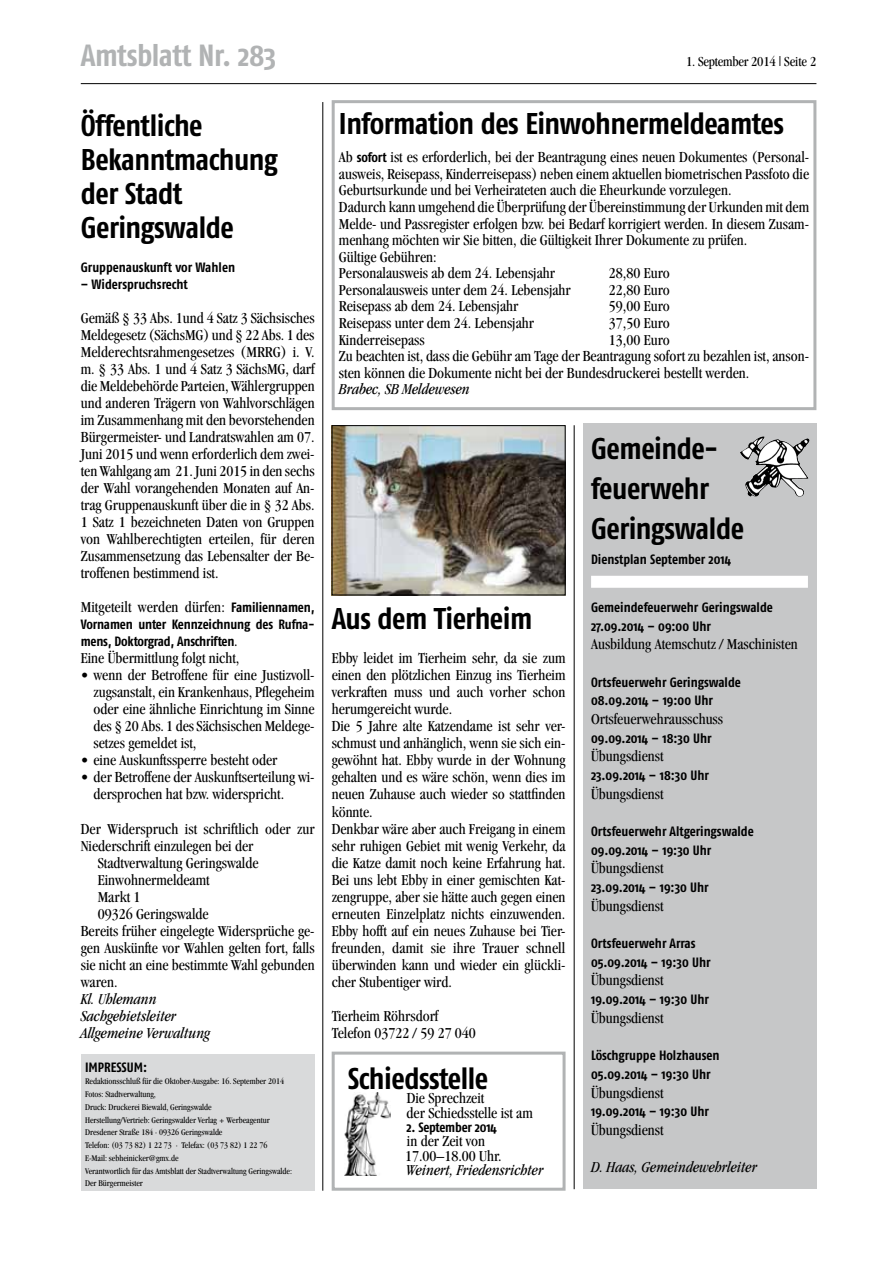
<style>
.page{position:relative;width:893px;height:1263px;background:#fff}
.page>*{position:absolute;margin:0;border:0;box-sizing:border-box;transform-origin:0 0}
.t1{font:700 30.6px "Fago Co";letter-spacing:-.015em;color:#b1b3b4}
.t2{font:700 30px/34px "Fago Co";letter-spacing:-.015em;color:#000}
.t3{font:condensed 15.75px/17px "Garamond";color:#000}
.t4{font:italic condensed 15.75px/17px "Garamond";color:#000}
.t5{font:condensed 14.25px "Garamond";letter-spacing:-.015em;color:#000}
.t6{font:700 13.5px/18.6px "Fago Co";color:#000}
.t7{font:condensed 9px/12.8px "Garamond";color:#000}
.s1{font-family:"Fago Co";font-weight:700;font-stretch:normal;font-size:13.5px}
.s2{font-family:"Garamond";font-weight:400;font-stretch:condensed;font-size:15.75px}
</style>
<div class="page">
<hr style="left:81px;top:83px;width:735px;height:1px;background:#000">
<div style="left:332px;top:1051px;width:234px;height:140px;border:3px solid #b1b3b4"></div>
<img style="left:344px;top:1093px;width:46px;height:82px">
<div style="left:81px;top:1054px;width:234px;height:137px;background:#d9dadb"></div>
<div style="left:583px;top:424px;width:233px;height:765px;background:#c6c7c8"></div>
<img style="left:740px;top:436px;width:26px;height:60px">
<div style="left:591px;top:576px;width:217px;height:12px;background:#fff"></div>
<hr style="left:322px;top:102px;width:1px;height:1089px;background:#000">
<hr style="left:574px;top:425px;width:1px;height:764px;background:#000">
<div style="left:332px;top:100px;width:484px;height:310px;border:3px solid #b1b3b4"></div>
<img style="left:334px;top:427px;width:230px;height:166px">
<div style="left:332px;top:425px;width:234px;height:170px;border:1px solid #000"></div>
<h1 class="t1" style="left:81px;top:37px;width:197px">Amtsblatt Nr. 283</h1>
<p class="t5" style="left:686px;top:53px;width:132px">1. September 2014 | Seite 2</p>
<h2 class="t2" style="left:81px;top:108px;width:199px">Öffentliche<br>Bekanntmachung der Stadt<br>Geringswalde</h2>
<p class="t6" style="left:81px;top:258px;width:156px">Gruppenauskunft vor Wahlen</p>
<p class="t6" style="left:81px;top:275px;width:109px">– Widerspruchsrecht</p>
<p class="t3" style="left:81px;top:310px;width:235px;text-align:justify">Gemäß § 33 Abs. 1und 4 Satz 3 Sächsisches Meldegesetz (SächsMG) und § 22 Abs. 1 des Melderechtsrahmengesetzes (MRRG) i. V. m. § 33 Abs. 1 und 4 Satz 3 SächsMG, darf die Meldebehörde Parteien, Wählergruppen und anderen Trägern von Wahlvorschlägen im Zusammenhang mit den bevorstehenden Bürgermeister- und Landratswahlen am 07.<br>Juni 2015 und wenn erforderlich dem zwei&shy;ten Wahlgang am 21. Juni 2015 in den sechs der Wahl vorangehenden Monaten auf An&shy;trag Gruppenauskunft über die in § 32 Abs.<br>1 Satz 1 bezeichneten Daten von Gruppen von Wahlberechtigten erteilen, für deren Zusammensetzung das Lebensalter der Be&shy;troffenen bestimmend ist.</p>
<p class="t3" style="left:81px;top:599px;width:235px">Mitgeteilt werden dürfen: <span class="s1">Familiennamen,</span></p>
<p class="t6" style="left:81px;top:616px;width:235px;line-height:17px">Vornamen unter Kennzeichnung des Rufna&shy;mens, Doktorgrad, Anschriften<span class="s2">.</span></p>
<p class="t3" style="left:81px;top:650px;width:160px">Eine Übermittlung folgt nicht,</p>
<p class="t3" style="left:94px;top:667px;width:223px;text-align:justify;text-indent:-13px">• wenn der Betroffene für eine Justizvoll&shy;zugsanstalt, ein Krankenhaus, Pflegeheim oder eine ähnliche Einrichtung im Sinne des § 20 Abs. 1 des Sächsischen Meldege&shy;setzes gemeldet ist,</p>
<p class="t3" style="left:81px;top:752px;width:198px">• eine Auskunftssperre besteht oder</p>
<p class="t3" style="left:94px;top:769px;width:223px;text-indent:-13px">• der Betroffene der Auskunftserteilung wi&shy;dersprochen hat bzw. widerspricht.</p>
<p class="t3" style="left:81px;top:820px;width:236px">Der Widerspruch ist schriftlich oder zur</p>
<p class="t3" style="left:81px;top:837px;width:174px">Niederschrift einzulegen bei der</p>
<p class="t3" style="left:98px;top:854px;width:162px">Stadtverwaltung Geringswalde</p>
<p class="t3" style="left:98px;top:871px;width:113px">Einwohnermeldeamt</p>
<p class="t3" style="left:98px;top:888px;width:44px">Markt 1</p>
<p class="t3" style="left:98px;top:905px;width:112px">09326 Geringswalde</p>
<p class="t3" style="left:81px;top:922px;width:235px">Bereits früher eingelegte Widersprüche ge-</p>
<p class="t3" style="left:81px;top:939px;width:235px">gen Auskünfte vor Wahlen gelten fort, falls</p>
<p class="t3" style="left:81px;top:956px;width:235px">sie nicht an eine bestimmte Wahl gebunden</p>
<p class="t3" style="left:81px;top:973px;width:38px">waren.</p>
<p class="t4" style="left:81px;top:990px;width:131px">Kl. Uhlemann<br>Sachgebietsleiter<br>Allgemeine Verwaltung</p>
<p class="t6" style="left:85px;top:1057px;width:64px">IMPRESSUM:</p>
<p class="t7" style="left:85px;top:1075px;width:208px">Redaktionsschluß für die Oktober-Ausgabe: 16. September 2014<br>Fotos: Stadtverwaltung,<br>Druck: Druckerei Biewald, Geringswalde<br>Herstellung/Vertrieb: Geringswalder Verlag + Werbeagentur Dresdener Straße 184 · 09326 Geringswalde<br>Telefon: (03 73 82) 1 22 73 · Telefax: (03 73 82) 1 22 76<br>E-Mail: sebheinicker@gmx.de<br>Verantwortlich für das Amtsblatt der Stadtverwaltung Geringswalde:<br>Der Bürgermeister</p>
<h2 class="t2" style="left:339px;top:106px;width:447px">Information des Einwohnermeldeamtes</h2>
<p class="t3" style="left:339px;top:149px;width:472px">Ab <span class="s1">sofort</span> ist es erforderlich, bei der Beantragung eines neuen Dokumentes (Personal&shy;ausweis, Reisepass, Kinderreisepass) neben einem aktuellen biometrischen Passfoto die Geburtsurkunde und bei Verheirateten auch die Eheurkunde vorzulegen.<br>Dadurch kann umgehend die Überprüfung der Übereinstimmung der Urkunden mit dem Melde- und Passregister erfolgen bzw. bei Bedarf korrigiert werden. In diesem Zusam&shy;menhang möchten wir Sie bitten, die Gültigkeit Ihrer Dokumente zu prüfen.<br>Gültige Gebühren:<br>Personalausweis ab dem 24. Lebensjahr</p>
<p class="t3" style="left:609px;top:265px;width:63px">28,80 Euro</p>
<p class="t3" style="left:339px;top:281px;width:233px">Personalausweis unter dem 24. Lebensjahr</p>
<p class="t3" style="left:609px;top:281px;width:63px">22,80 Euro</p>
<p class="t3" style="left:339px;top:298px;width:181px">Reisepass ab dem 24. Lebensjahr</p>
<p class="t3" style="left:609px;top:298px;width:63px">59,00 Euro</p>
<p class="t3" style="left:339px;top:314px;width:197px">Reisepass unter dem 24. Lebensjahr</p>
<p class="t3" style="left:609px;top:314px;width:63px">37,50 Euro</p>
<p class="t3" style="left:339px;top:331px;width:87px">Kinderreisepass</p>
<p class="t3" style="left:339px;top:331px;width:472px;text-indent:270px">13,00 Euro<br>Zu beachten ist, dass die Gebühr am Tage der Beantragung sofort zu bezahlen ist, anson&shy;sten können die Dokumente nicht bei der Bundesdruckerei bestellt werden.</p>
<p class="t4" style="left:339px;top:381px;width:132px">Brabec, SB Meldewesen</p>
<h2 class="t2" style="left:332px;top:601px;width:202px">Aus dem Tierheim</h2>
<p class="t3" style="left:332px;top:650px;width:235px">Ebby leidet im Tierheim sehr, da sie zum einen den plötzlichen Einzug ins Tierheim verkraften muss und auch vorher schon herumgereicht wurde.<br>Die 5 Jahre alte Katzendame ist sehr ver&shy;schmust und anhänglich, wenn sie sich ein&shy;gewöhnt hat. Ebby wurde in der Wohnung gehalten und es wäre schön, wenn dies im neuen Zuhause auch wieder so stattfinden könnte.<br>Denkbar wäre aber auch Freigang in einem sehr ruhigen Gebiet mit wenig Verkehr, da die Katze damit noch keine Erfahrung hat.<br>Bei uns lebt Ebby in einer gemischten Kat&shy;zengruppe, aber sie hätte auch gegen einen erneuten Einzelplatz nichts einzuwenden.<br>Ebby hofft auf ein neues Zuhause bei Tier&shy;freunden, damit sie ihre Trauer schnell überwinden kann und wieder ein glückli&shy;cher Stubentiger wird.</p>
<p class="t3" style="left:332px;top:1007px;width:146px">Tierheim Röhrsdorf<br>Telefon 03722 / 59 27 040</p>
<h2 class="t2" style="left:348px;top:1061px;width:142px">Schiedsstelle</h2>
<p class="t3" style="left:407px;top:1091px;width:128px;line-height:14.4px">Die Sprechzeit<br>der Schiedsstelle ist am</p>
<p class="t6" style="left:406px;top:1118px;width:92px">2. September 2014</p>
<p class="t3" style="left:405px;top:1134px;width:98px;line-height:14.4px">in der Zeit von<br>17.00–18.00 Uhr.</p>
<p class="t4" style="left:406px;top:1161px;width:139px">Weinert, Friedensrichter</p>
<h2 class="t2" style="left:591px;top:428px;width:155px;line-height:39.8px">Gemeinde&shy;feuerwehr<br>Geringswalde</h2>
<p class="t6" style="left:591px;top:550px;width:142px">Dienstplan September 2014</p>
<p class="t6" style="left:591px;top:598px;width:183px">Gemeindefeuerwehr Geringswalde<br>27.09.2014 – 09:00 Uhr</p>
<p class="t3" style="left:591px;top:636px;width:208px">Ausbildung Atemschutz / Maschinisten</p>
<p class="t6" style="left:591px;top:672px;width:151px">Ortsfeuerwehr Geringswalde<br>08.09.2014 – 19:00 Uhr</p>
<p class="t3" style="left:591px;top:710px;width:134px">Ortsfeuerwehrausschuss</p>
<p class="t6" style="left:591px;top:728px;width:122px">09.09.2014 – 18:30 Uhr</p>
<p class="t3" style="left:591px;top:748px;width:74px">Übungsdienst</p>
<p class="t6" style="left:591px;top:766px;width:119px">23.09.2014 – 18:30 Uhr</p>
<p class="t3" style="left:591px;top:785px;width:74px">Übungsdienst</p>
<p class="t6" style="left:591px;top:822px;width:164px">Ortsfeuerwehr Altgeringswalde<br>09.09.2014 – 19:30 Uhr</p>
<p class="t3" style="left:591px;top:860px;width:74px">Übungsdienst</p>
<p class="t6" style="left:591px;top:878px;width:119px">23.09.2014 – 19:30 Uhr</p>
<p class="t3" style="left:591px;top:897px;width:74px">Übungsdienst</p>
<p class="t6" style="left:591px;top:934px;width:121px">Ortsfeuerwehr Arras<br>05.09.2014 – 19:30 Uhr</p>
<p class="t3" style="left:591px;top:972px;width:74px">Übungsdienst</p>
<p class="t6" style="left:591px;top:990px;width:119px">19.09.2014 – 19:30 Uhr</p>
<p class="t3" style="left:591px;top:1009px;width:74px">Übungsdienst</p>
<p class="t6" style="left:591px;top:1046px;width:130px">Löschgruppe Holzhausen<br>05.09.2014 – 19:30 Uhr</p>
<p class="t3" style="left:591px;top:1084px;width:74px">Übungsdienst</p>
<p class="t6" style="left:591px;top:1102px;width:119px">19.09.2014 – 19:30 Uhr</p>
<p class="t3" style="left:591px;top:1121px;width:74px">Übungsdienst</p>
<p class="t4" style="left:591px;top:1159px;width:167px">D. Haas, Gemeindewehrleiter</p>
</div>
